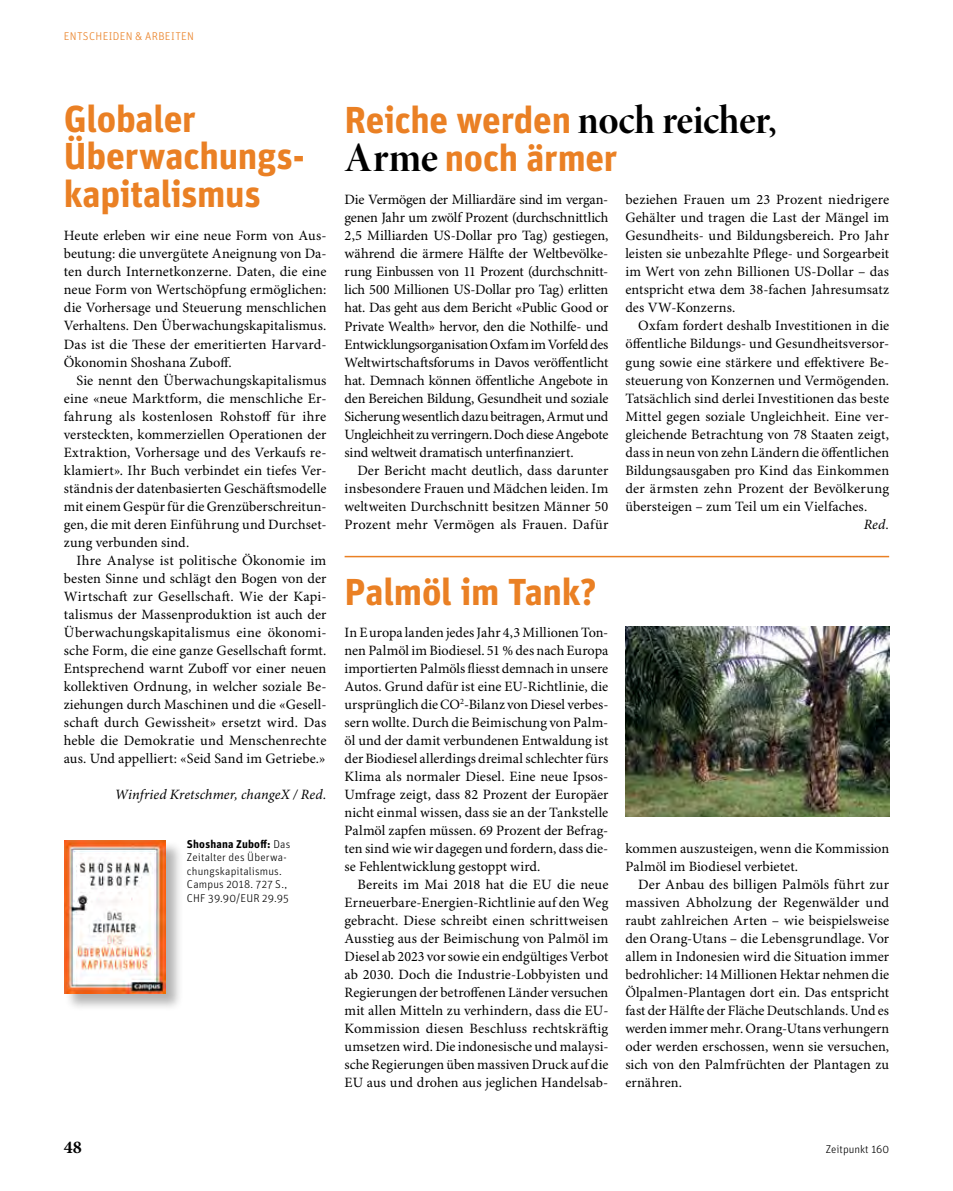
<style>
.page{position:relative;width:953px;height:1191px;background:#fff}
.page>*{position:absolute;margin:0;border:0;box-sizing:border-box;transform-origin:0 0}
.t1{font:700 37.5px/37.5px "Unit OT";letter-spacing:-.005em;color:#ea8024}
.t2{font:700 18px "Minion Pro";color:#000}
.t3{font:14.25px/18px "Minion Pro";letter-spacing:.005em;color:#000;text-align:justify}
.t4{font:italic 14.25px "Minion Pro";letter-spacing:.005em;color:#000}
.t5{font:300 11.25px/13.5px "Unit OT";letter-spacing:.015em;color:#000}
.t6{font:300 11.25px "Unit OT";letter-spacing:.03em;color:#ea8024}
.s1{font-family:"Minion Pro Bold Disp";font-weight:400;font-size:40.5px;color:#000}
.s2{font-family:"Minion Pro Bold Disp";font-weight:400;font-size:42px;color:#000}
.s3{font-weight:700}
</style>
<div class="page">
<hr style="left:344px;top:556px;width:545px;height:1px;background:#ea8024">
<div style="left:64px;top:840px;width:120px;height:171px;background:#000;opacity:.3"></div>
<img style="left:64px;top:840px;width:101px;height:153px">
<img style="left:625px;top:627px;width:264px;height:189px">
<p class="t6" style="left:64px;top:29px;width:132px">ENTSCHEIDEN &amp; ARBEITEN</p>
<h1 class="t1" style="left:64px;top:99px;width:242px">Globaler<br>Überwachungs&shy;kapitalismus</h1>
<h1 class="t1" style="left:344px;top:101px;width:434px">Reiche werden <span class="s1">noch reicher,<br></span><span class="s2">Arme</span> noch ärmer</h1>
<p class="t3" style="left:64px;top:227px;width:264px">Heute erleben wir eine neue Form von Aus&shy;beutung: die unvergütete Aneignung von Da&shy;ten durch Internetkonzerne. Daten, die eine neue Form von Wertschöpfung ermöglichen: die Vorhersage und Steuerung menschlichen Verhaltens. Den Überwachungskapitalismus.<br>Das ist die These der emeritierten Harvard-Ökonomin Shoshana Zuboff.</p>
<p class="t3" style="left:64px;top:371px;width:264px;text-indent:13px">Sie nennt den Überwachungskapitalismus eine «neue Marktform, die menschliche Er&shy;fahrung als kostenlosen Rohstoff für ihre versteckten, kommerziellen Operationen der Extraktion, Vorhersage und des Verkaufs re&shy;klamiert». Ihr Buch verbindet ein tiefes Ver&shy;ständnis der datenbasierten Geschäftsmodelle mit einem Gespür für die Grenzüberschreitun&shy;gen, die mit deren Einführung und Durchset&shy;zung verbunden sind.</p>
<p class="t3" style="left:64px;top:551px;width:264px;text-indent:13px">Ihre Analyse ist politische Ökonomie im besten Sinne und schlägt den Bogen von der Wirtschaft zur Gesellschaft. Wie der Kapi&shy;talismus der Massenproduktion ist auch der Überwachungskapitalismus eine ökonomi&shy;sche Form, die eine ganze Gesellschaft formt.<br>Entsprechend warnt Zuboff vor einer neuen kollektiven Ordnung, in welcher soziale Be&shy;ziehungen durch Maschinen und die «Gesell&shy;schaft durch Gewissheit» ersetzt wird. Das heble die Demokratie und Menschenrechte aus. Und appelliert: «Seid Sand im Getriebe.»</p>
<p class="t4" style="left:115px;top:785px;width:213px">Winfried Kretschmer, changeX / Red.</p>
<p class="t5" style="left:187px;top:837px;width:105px"><span class="s3">Shoshana Zuboff:</span> Das<br>Zeitalter des Überwa&shy;chungskapitalismus.<br>Campus 2018. 727 S.,<br>CHF 39.90/EUR 29.95</p>
<p class="t3" style="left:625px;top:191px;width:265px">beziehen Frauen um 23 Prozent niedrigere Gehälter und tragen die Last der Mängel im Gesundheits- und Bildungsbereich. Pro Jahr leisten sie unbezahlte Pflege- und Sorgearbeit im Wert von zehn Billionen US-Dollar – das entspricht etwa dem 38-fachen Jahresumsatz des VW-Konzerns.</p>
<p class="t3" style="left:625px;top:317px;width:265px;text-indent:13px">Oxfam fordert deshalb Investitionen in die öffentliche Bildungs- und Gesundheitsversor&shy;gung sowie eine stärkere und effektivere Be&shy;steuerung von Konzernen und Vermögenden.<br>Tatsächlich sind derlei Investitionen das beste Mittel gegen soziale Ungleichheit. Eine ver&shy;gleichende Betrachtung von 78 Staaten zeigt, dass in neun von zehn Ländern die öffentlichen Bildungsausgaben pro Kind das Einkommen der ärmsten zehn Prozent der Bevölkerung übersteigen – zum Teil um ein Vielfaches.</p>
<p class="t4" style="left:863px;top:515px;width:27px">Red.</p>
<p class="t3" style="left:344px;top:191px;width:265px">Die Vermögen der Milliardäre sind im vergan&shy;genen Jahr um zwölf Prozent (durchschnittlich 2,5 Milliarden US-Dollar pro Tag) gestiegen, während die ärmere Hälfte der Weltbevölke&shy;rung Einbussen von 11 Prozent (durchschnitt&shy;lich 500 Millionen US-Dollar pro Tag) erlitten hat. Das geht aus dem Bericht «Public Good or Private Wealth» hervor, den die Nothilfe- und Entwicklungsorganisation Oxfam im Vorfeld des Weltwirtschaftsforums in Davos veröffentlicht hat. Demnach können öffentliche Angebote in den Bereichen Bildung, Gesundheit und soziale Sicherung wesentlich dazu beitragen, Armut und Ungleichheit zu verringern. Doch diese Angebote sind weltweit dramatisch unterfinanziert.</p>
<p class="t3" style="left:344px;top:461px;width:265px;text-indent:13px">Der Bericht macht deutlich, dass darunter insbesondere Frauen und Mädchen leiden. Im weltweiten Durchschnitt besitzen Männer 50<br>Prozent mehr Vermögen als Frauen. Dafür</p>
<h1 class="t1" style="left:344px;top:573px;width:253px">Palmöl im Tank?</h1>
<p class="t3" style="left:344px;top:623px;width:265px">In Europa landen jedes Jahr 4,3 Millionen Ton&shy;nen Palmöl im Biodiesel. 51 % des nach Europa importierten Palmöls fliesst demnach in unsere Autos. Grund dafür ist eine EU-Richtlinie, die ursprünglich die CO<sup>2</sup>-Bilanz von Diesel verbes&shy;sern wollte. Durch die Beimischung von Palm&shy;öl und der damit verbundenen Entwaldung ist der Biodiesel allerdings dreimal schlechter fürs Klima als normaler Diesel. Eine neue Ipsos-Umfrage zeigt, dass 82 Prozent der Europäer nicht einmal wissen, dass sie an der Tankstelle Palmöl zapfen müssen. 69 Prozent der Befrag&shy;ten sind wie wir dagegen und fordern, dass die&shy;se Fehlentwicklung gestoppt wird.</p>
<p class="t3" style="left:344px;top:875px;width:265px;text-indent:13px">Bereits im Mai 2018 hat die EU die neue Erneuerbare-Energien-Richtlinie auf den Weg gebracht. Diese schreibt einen schrittweisen Ausstieg aus der Beimischung von Palmöl im Diesel ab 2023 vor sowie ein endgültiges Verbot ab 2030. Doch die Industrie-Lobbyisten und Regierungen der betroffenen Länder versuchen mit allen Mitteln zu verhindern, dass die EU-Kommission diesen Beschluss rechtskräftig umsetzen wird. Die indonesische und malaysi&shy;sche Regierungen üben massiven Druck auf die EU aus und drohen aus jeglichen Handelsab-</p>
<p class="t3" style="left:625px;top:839px;width:265px">kommen auszusteigen, wenn die Kommission<br>Palmöl im Biodiesel verbietet.</p>
<p class="t3" style="left:625px;top:875px;width:265px;text-indent:13px">Der Anbau des billigen Palmöls führt zur massiven Abholzung der Regenwälder und raubt zahlreichen Arten – wie beispielsweise den Orang-Utans – die Lebensgrundlage. Vor allem in Indonesien wird die Situation immer bedrohlicher: 14 Millionen Hektar nehmen die Ölpalmen-Plantagen dort ein. Das entspricht fast der Hälfte der Fläche Deutschlands. Und es werden immer mehr. Orang-Utans verhungern oder werden erschossen, wenn sie versuchen, sich von den Palmfrüchten der Plantagen zu ernähren.</p>
<p class="t2" style="left:64px;top:1136px;width:19px">48</p>
<p class="t5" style="left:825px;top:1142px;width:65px">Zeitpunkt 160</p>
</div>
